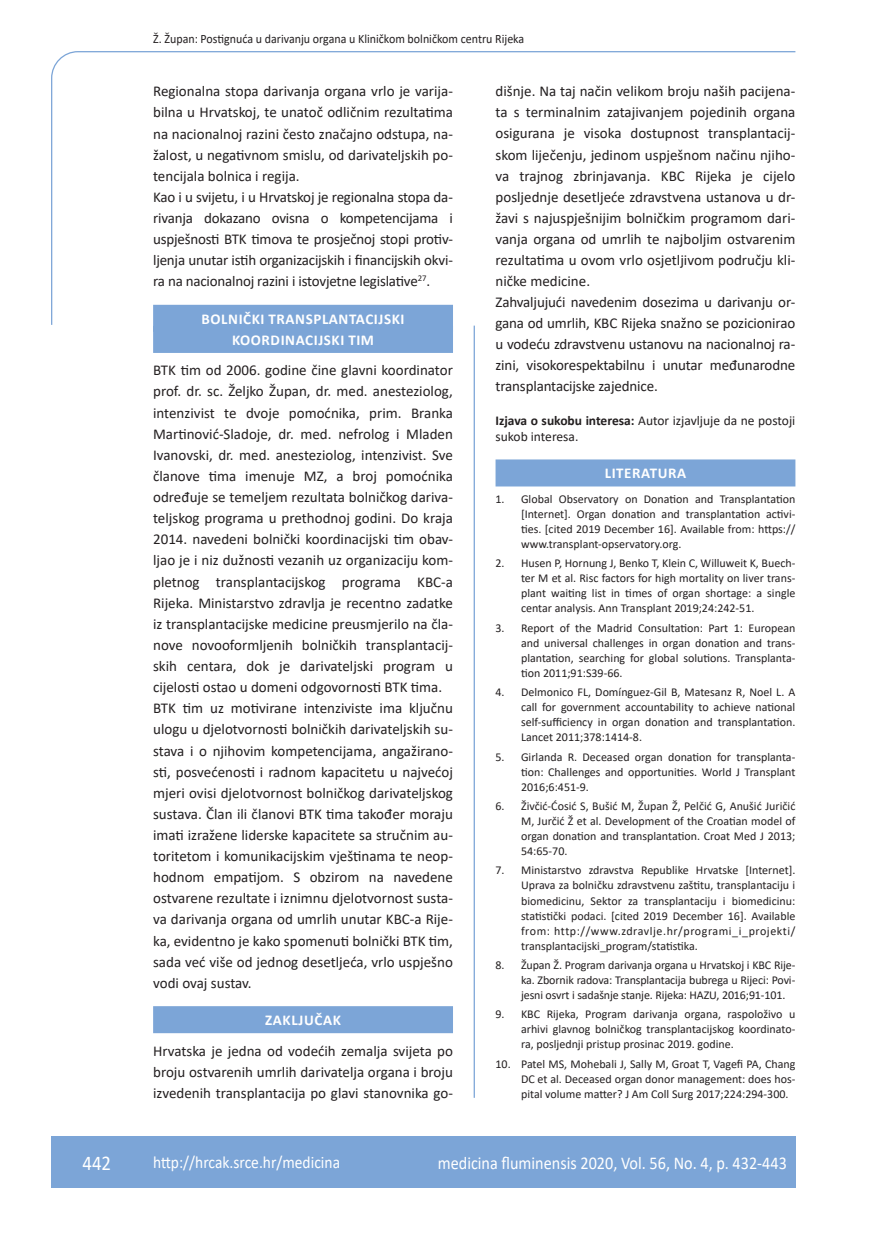
<style>
.page{position:relative;width:872px;height:1234px;background:#fff}
.page>*{position:absolute;margin:0;border:0;box-sizing:border-box;transform-origin:0 0}
.t1{font:21px "Calibri";color:#fff;scale:.9 1}
.t2{font:18px "Calibri";color:#fff;scale:.9 1}
.t3{font:17.25px "Calibri";color:#fff;scale:.9 1}
.osnovni_tekst{font:15px/21.1px "Calibri";color:#231f20;text-align:justify}
.naslov_ruler{font:700 15px "Calibri";letter-spacing:.04em;color:#fff}
.izjava{font:13.5px/16.5px "Calibri";color:#231f20}
.glava{font:12.75px "Calibri";color:#231f20;scale:.94 1}
.literatura{font:12px/15px "Calibri";color:#231f20;text-align:justify}
.s1{font-weight:700}
</style>
<div class="page">
<svg style="left:51px;top:51px;width:745px;height:274px"></svg>
<hr style="left:473px;top:325px;width:2px;height:772px;background:#7ca5d7">
<div style="left:51px;top:1135px;width:744px;height:51px;background:#7ca5d7"></div>
<div style="left:153px;top:305px;width:300px;height:27px;background:#7ca5d7"></div>
<div style="left:153px;top:326px;width:300px;height:27px;background:#7ca5d7"></div>
<div style="left:153px;top:1005px;width:300px;height:27px;background:#7ca5d7"></div>
<div style="left:495px;top:459px;width:300px;height:27px;background:#7ca5d7"></div>
<p class="glava" style="left:153px;top:29px;width:396px">Ž. Župan: Postignuća u darivanju organa u Kliničkom bolničkom centru Rijeka</p>
<p class="osnovni_tekst" style="left:153px;top:80px;width:301px">Regionalna stopa darivanja organa vrlo je varija&shy;bilna u Hrvatskoj, te unatoč odličnim rezultatima na nacionalnoj razini često značajno odstupa, na&shy;žalost, u negativnom smislu, od darivateljskih po&shy;tencijala bolnica i regija.</p>
<p class="osnovni_tekst" style="left:153px;top:186px;width:301px">Kao i u svijetu, i u Hrvatskoj je regionalna stopa da&shy;rivanja dokazano ovisna o kompetencijama i uspješnosti BTK timova te prosječnoj stopi protiv&shy;ljenja unutar istih organizacijskih i financijskih okvi&shy;ra na nacionalnoj razini i istovjetne legislative<sup>27</sup>.</p>
<p class="naslov_ruler" style="left:201px;top:308px;width:204px">BOLNIČKI TRANSPLANTACIJSKI</p>
<p class="naslov_ruler" style="left:232px;top:329px;width:144px">KOORDINACIJSKI TIM</p>
<p class="osnovni_tekst" style="left:153px;top:359px;width:301px">BTK tim od 2006. godine čine glavni koordinator prof. dr. sc. Željko Župan, dr. med. anesteziolog, intenzivist te dvoje pomoćnika, prim. Branka Martinović-Sladoje, dr. med. nefrolog i Mladen Ivanovski, dr. med. anesteziolog, intenzivist. Sve članove tima imenuje MZ, a broj pomoćnika određuje se temeljem rezultata bolničkog dariva&shy;teljskog programa u prethodnoj godini. Do kraja 2014. navedeni bolnički koordinacijski tim obav&shy;ljao je i niz dužnosti vezanih uz organizaciju kom&shy;pletnog transplantacijskog programa KBC-a Rijeka. Ministarstvo zdravlja je recentno zadatke iz transplantacijske medicine preusmjerilo na čla&shy;nove novooformljenih bolničkih transplantacij&shy;skih centara, dok je darivateljski program u cijelosti ostao u domeni odgovornosti BTK tima.</p>
<p class="osnovni_tekst" style="left:153px;top:697px;width:301px">BTK tim uz motivirane intenziviste ima ključnu ulogu u djelotvornosti bolničkih darivateljskih su&shy;stava i o njihovim kompetencijama, angažirano&shy;sti, posvećenosti i radnom kapacitetu u najvećoj mjeri ovisi djelotvornost bolničkog darivateljskog sustava. Član ili članovi BTK tima također moraju imati izražene liderske kapacitete sa stručnim au&shy;toritetom i komunikacijskim vještinama te neop&shy;hodnom empatijom. S obzirom na navedene ostvarene rezultate i iznimnu djelotvornost susta&shy;va darivanja organa od umrlih unutar KBC-a Rije&shy;ka, evidentno je kako spomenuti bolnički BTK tim, sada već više od jednog desetljeća, vrlo uspješno vodi ovaj sustav.</p>
<p class="naslov_ruler" style="left:265px;top:1009px;width:77px">ZAKLJUČAK</p>
<p class="osnovni_tekst" style="left:153px;top:1039px;width:301px">Hrvatska je jedna od vodećih zemalja svijeta po broju ostvarenih umrlih darivatelja organa i broju izvedenih transplantacija po glavi stanovnika go-</p>
<p class="osnovni_tekst" style="left:495px;top:80px;width:301px">dišnje. Na taj način velikom broju naših pacijena&shy;ta s terminalnim zatajivanjem pojedinih organa osigurana je visoka dostupnost transplantacij&shy;skom liječenju, jedinom uspješnom načinu njiho&shy;va trajnog zbrinjavanja. KBC Rijeka je cijelo posljednje desetljeće zdravstvena ustanova u dr&shy;žavi s najuspješnijim bolničkim programom dari&shy;vanja organa od umrlih te najboljim ostvarenim rezultatima u ovom vrlo osjetljivom području kli&shy;ničke medicine.</p>
<p class="osnovni_tekst" style="left:495px;top:291px;width:301px">Zahvaljujući navedenim dosezima u darivanju or&shy;gana od umrlih, KBC Rijeka snažno se pozicionirao u vodeću zdravstvenu ustanovu na nacionalnoj ra&shy;zini, visokorespektabilnu i unutar međunarodne transplantacijske zajednice.</p>
<p class="izjava" style="left:495px;top:411px;width:301px"><span class="s1">Izjava o sukobu interesa:</span> Autor izjavljuje da ne postoji sukob interesa.</p>
<p class="naslov_ruler" style="left:604px;top:462px;width:83px">LITERATURA</p>
<p class="literatura" style="left:521px;top:491px;width:276px;text-indent:-26px">1. Global Observatory on Donation and Transplantation [Internet]. Organ donation and transplantation activi&shy;ties. [cited 2019 December 16]. Available from: https:// www.transplant-opservatory.org.</p>
<p class="literatura" style="left:521px;top:555px;width:276px;text-indent:-26px">2. Husen P, Hornung J, Benko T, Klein C, Willuweit K, Buech&shy;ter M et al. Risc factors for high mortality on liver trans&shy;plant waiting list in times of organ shortage: a single centar analysis. Ann Transplant 2019;24:242-51.</p>
<p class="literatura" style="left:521px;top:619px;width:276px;text-indent:-26px">3. Report of the Madrid Consultation: Part 1: European and universal challenges in organ donation and trans&shy;plantation, searching for global solutions. Transplanta&shy;tion 2011;91:S39-66.</p>
<p class="literatura" style="left:521px;top:684px;width:276px;text-indent:-26px">4. Delmonico FL, Domínguez-Gil B, Matesanz R, Noel L. A call for government accountability to achieve national self-sufficiency in organ donation and transplantation.<br>Lancet 2011;378:1414-8.</p>
<p class="literatura" style="left:521px;top:748px;width:276px;text-indent:-26px">5. Girlanda R. Deceased organ donation for transplanta&shy;tion: Challenges and opportunities. World J Transplant 2016;6:451-9.</p>
<p class="literatura" style="left:521px;top:798px;width:276px;text-indent:-26px">6. Živčić-Ćosić S, Bušić M, Župan Ž, Pelčić G, Anušić Juričić M, Jurčić Ž et al. Development of the Croatian model of organ donation and transplantation. Croat Med J 2013; 54:65-70.</p>
<p class="literatura" style="left:521px;top:862px;width:276px;text-indent:-26px">7. Ministarstvo zdravstva Republike Hrvatske [Internet].<br>Uprava za bolničku zdravstvenu zaštitu, transplantaciju i biomedicinu, Sektor za transplantaciju i biomedicinu: statistički podaci. [cited 2019 December 16]. Available from: http://www.zdravlje.hr/programi_i_projekti/ transplantacijski_program/statistika.</p>
<p class="literatura" style="left:521px;top:956px;width:276px;text-indent:-26px">8. Župan Ž. Program darivanja organa u Hrvatskoj i KBC Rije&shy;ka. Zbornik radova: Transplantacija bubrega u Rijeci: Povi&shy;jesni osvrt i sadašnje stanje. Rijeka: HAZU, 2016;91-101.</p>
<p class="literatura" style="left:521px;top:1006px;width:276px;text-indent:-26px">9. KBC Rijeka, Program darivanja organa, raspoloživo u arhivi glavnog bolničkog transplantacijskog koordinato&shy;ra, posljednji pristup prosinac 2019. godine.</p>
<p class="literatura" style="left:521px;top:1055px;width:276px;text-indent:-26px">10. Patel MS, Mohebali J, Sally M, Groat T, Vagefi PA, Chang DC et al. Deceased organ donor management: does hos&shy;pital volume matter? J Am Coll Surg 2017;224:294-300.</p>
<p class="t1" style="left:82px;top:1147px;width:33px">442</p>
<p class="t3" style="left:153px;top:1149px;width:209px">http://hrcak.srce.hr/medicina</p>
<p class="t2" style="left:438px;top:1149px;width:389px">medicina fluminensis 2020, Vol. 56, No. 4, p. 432-443</p>
</div>
